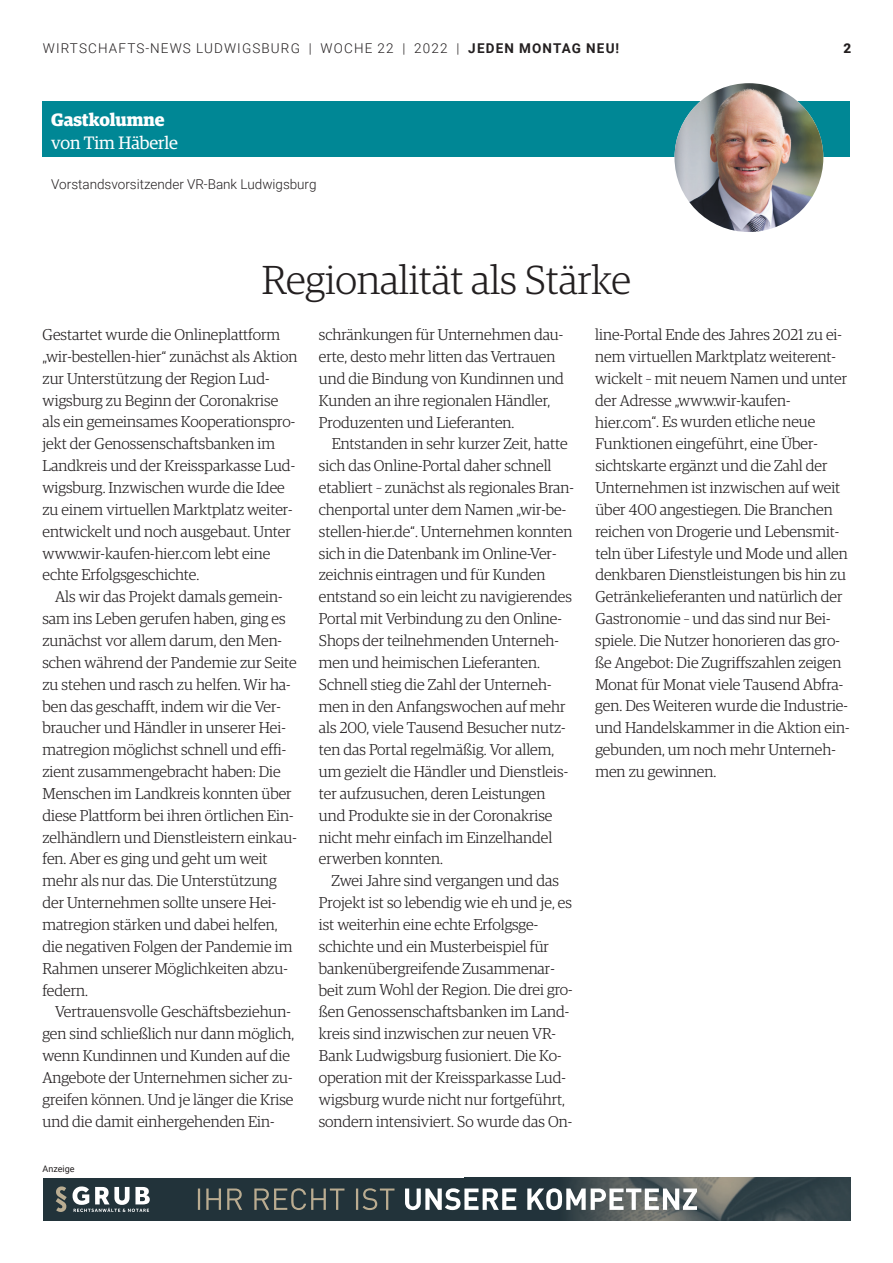
<style>
.page{position:relative;width:893px;height:1263px;background:#fff}
.page>*{position:absolute;margin:0;border:0;box-sizing:border-box;transform-origin:0 0}
.t1{font:40.5px "Guardian Egyp Light Standard,Light,normal";color:#231f20}
.t2{font:18px "Guardian Egyp Regular Standard,Normal,normal";letter-spacing:-.005em;color:#fff}
.t3{font:18px "Guardian Egyp Bold Standard,Bold,normal";color:#fff}
.t4{font:15.75px/21.9px "Guardian Egyp Light Standard,Light,normal";color:#231f20}
.t5{font:300 13.5px "Roboto";letter-spacing:.085em;color:#231f20}
.t6{font:13.5px "Roboto Light Standard,Light,normal";color:#231f20}
.t7{font:900 13.5px "Roboto";color:#231f20}
.t8{font:9px "Roboto";color:#231f20}
.s1{font-weight:700}
</style>
<div class="page">
<div style="left:43px;top:1178px;width:807px;height:42px;background:#22333a"></div>
<img style="left:569px;top:1178px;width:281px;height:42px">
<svg style="left:405px;top:1188px;width:292px;height:22px"></svg>
<svg style="left:198px;top:1188px;width:196px;height:22px"></svg>
<svg style="left:56px;top:1186px;width:11px;height:26px"></svg>
<svg style="left:73px;top:1186px;width:77px;height:26px"></svg>
<div style="left:43px;top:102px;width:807px;height:55px;background:#008795"></div>
<img style="left:674px;top:83px;width:149px;height:149px;border-radius:74px">
<p class="t5" style="left:43px;top:38px;width:578px">WIRTSCHAFTS-NEWS LUDWIGSBURG | WOCHE 22 | 2022 | <span class="s1">JEDEN MONTAG NEU!</span></p>
<p class="t7" style="left:843px;top:38px;width:9px">2</p>
<p class="t3" style="left:51px;top:106px;width:115px">Gastkolumne</p>
<p class="t2" style="left:51px;top:130px;width:129px">von Tim Häberle</p>
<p class="t6" style="left:51px;top:175px;width:267px">Vorstandsvorsitzender VR-Bank Ludwigsburg</p>
<h1 class="t1" style="left:262px;top:253px;width:371px">Regionalität als Stärke</h1>
<p class="t4" style="left:42px;top:323px;width:257px">Gestartet wurde die Onlineplattform „wir-bestellen-hier“ zunächst als Aktion zur Unterstützung der Region Lud&shy;wigsburg zu Beginn der Coronakrise als ein gemeinsames Kooperationspro&shy;jekt der Genossenschaftsbanken im Landkreis und der Kreissparkasse Lud&shy;wigsburg. Inzwischen wurde die Idee zu einem virtuellen Marktplatz weiter&shy;entwickelt und noch ausgebaut. Unter www.wir-kaufen-hier.com lebt eine echte Erfolgsgeschichte.</p>
<p class="t4" style="left:42px;top:585px;width:256px;text-indent:13px">Als wir das Projekt damals gemein&shy;sam ins Leben gerufen haben, ging es zunächst vor allem darum, den Men&shy;schen während der Pandemie zur Seite zu stehen und rasch zu helfen. Wir ha&shy;ben das geschafft, indem wir die Ver&shy;braucher und Händler in unserer Hei&shy;matregion möglichst schnell und effi&shy;zient zusammengebracht haben: Die Menschen im Landkreis konnten über diese Plattform bei ihren örtlichen Ein&shy;zelhändlern und Dienstleistern einkau&shy;fen. Aber es ging und geht um weit mehr als nur das. Die Unterstützung der Unternehmen sollte unsere Hei&shy;matregion stärken und dabei helfen, die negativen Folgen der Pandemie im Rahmen unserer Möglichkeiten abzu&shy;federn.</p>
<p class="t4" style="left:42px;top:1000px;width:254px;text-indent:13px">Vertrauensvolle Geschäftsbeziehun&shy;gen sind schließlich nur dann möglich, wenn Kundinnen und Kunden auf die Angebote der Unternehmen sicher zu&shy;greifen können. Und je länger die Krise und die damit einhergehenden Ein-</p>
<p class="t4" style="left:319px;top:323px;width:247px">schränkungen für Unternehmen dau&shy;erte, desto mehr litten das Vertrauen und die Bindung von Kundinnen und Kunden an ihre regionalen Händler, Produzenten und Lieferanten.</p>
<p class="t4" style="left:319px;top:432px;width:257px;text-indent:13px">Entstanden in sehr kurzer Zeit, hatte sich das Online-Portal daher schnell etabliert – zunächst als regionales Bran&shy;chenportal unter dem Namen „wir-be&shy;stellen-hier.de“. Unternehmen konnten sich in die Datenbank im Online-Ver&shy;zeichnis eintragen und für Kunden entstand so ein leicht zu navigierendes Portal mit Verbindung zu den Online-Shops der teilnehmenden Unterneh&shy;men und heimischen Lieferanten.<br>Schnell stieg die Zahl der Unterneh&shy;men in den Anfangswochen auf mehr als 200, viele Tausend Besucher nutz&shy;ten das Portal regelmäßig. Vor allem, um gezielt die Händler und Dienstleis&shy;ter aufzusuchen, deren Leistungen und Produkte sie in der Coronakrise nicht mehr einfach im Einzelhandel erwerben konnten.</p>
<p class="t4" style="left:319px;top:869px;width:255px;text-indent:13px">Zwei Jahre sind vergangen und das Projekt ist so lebendig wie eh und je, es ist weiterhin eine echte Erfolgsge&shy;schichte und ein Musterbeispiel für bankenübergreifende Zusammenar&shy;beit zum Wohl der Region. Die drei gro&shy;ßen Genossenschaftsbanken im Land&shy;kreis sind inzwischen zur neuen VR-Bank Ludwigsburg fusioniert. Die Ko&shy;operation mit der Kreissparkasse Lud&shy;wigsburg wurde nicht nur fortgeführt, sondern intensiviert. So wurde das On-</p>
<p class="t4" style="left:595px;top:323px;width:256px">line-Portal Ende des Jahres 2021 zu ei&shy;nem virtuellen Marktplatz weiterent&shy;wickelt – mit neuem Namen und unter der Adresse „www.wir-kaufen&shy;hier.com“. Es wurden etliche neue Funktionen eingeführt, eine Über&shy;sichtskarte ergänzt und die Zahl der Unternehmen ist inzwischen auf weit über 400 angestiegen. Die Branchen reichen von Drogerie und Lebensmit&shy;teln über Lifestyle und Mode und allen denkbaren Dienstleistungen bis hin zu Getränkelieferanten und natürlich der Gastronomie – und das sind nur Bei&shy;spiele. Die Nutzer honorieren das gro&shy;ße Angebot: Die Zugriffszahlen zeigen Monat für Monat viele Tausend Abfra&shy;gen. Des Weiteren wurde die Industrie&shy;und Handelskammer in die Aktion ein&shy;gebunden, um noch mehr Unterneh&shy;men zu gewinnen.</p>
<p class="t8" style="left:43px;top:1162px;width:34px">Anzeige</p>
</div>
